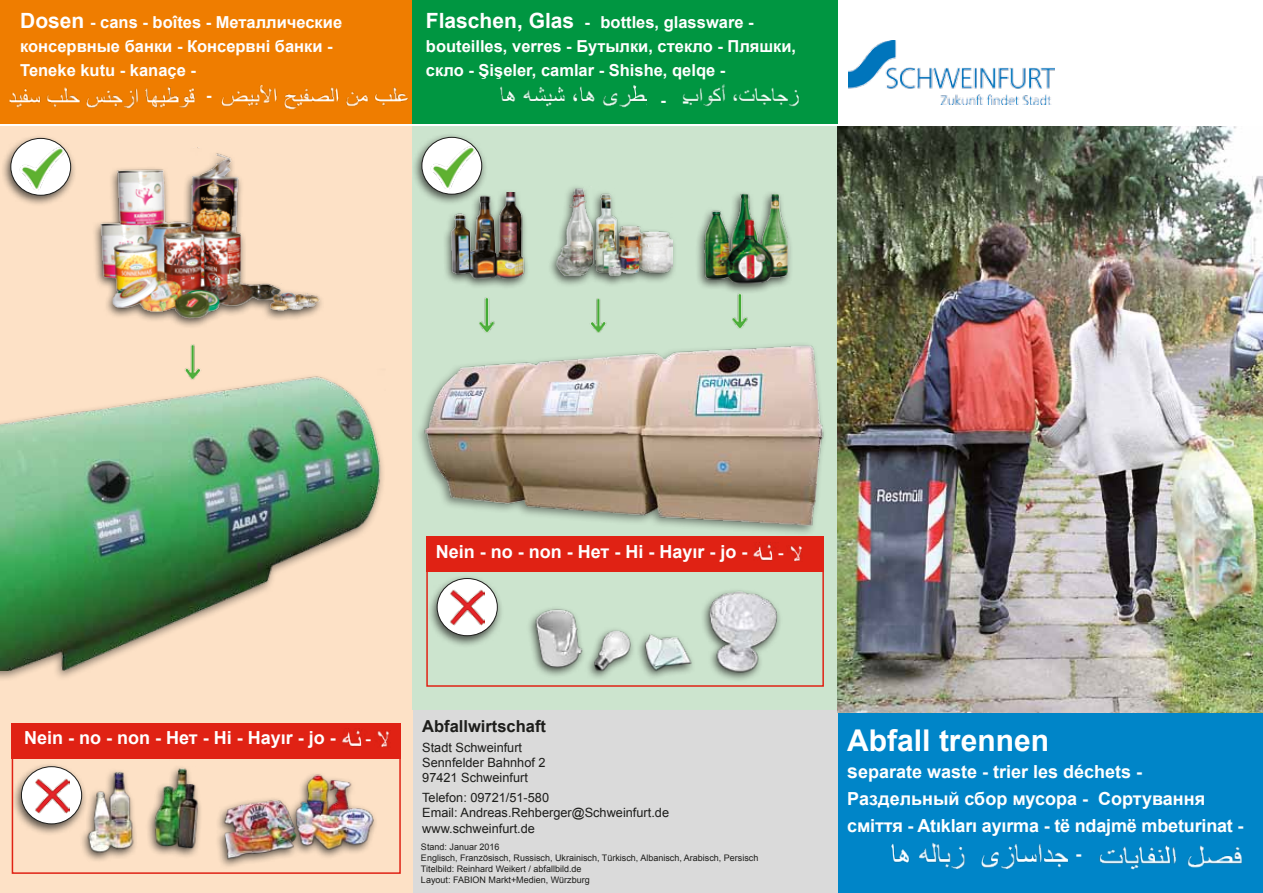
<style>
.page{position:relative;width:1263px;height:893px;background:#fff}
.page>*{position:absolute;margin:0;border:0;box-sizing:border-box;transform-origin:0 0}
.t1{font:700 30px "Arial";color:#fff}
.t2{font:700 21px "Myriad Pro";color:#fff}
.t3{font:700 18px "Arial";color:#fff}
.t4{font:700 18px "Myriad Pro";color:#fff}
.t5{font:700 16.5px/24px "Arial";color:#fff}
.t6{font:700 16.5px "Arial";color:#1d1d1b}
.t7{font:13.5px "Arial";color:#1d1d1b}
.t8{font:12.75px/15.3px "Arial";color:#1d1d1b}
.t9{font:9px/10.8px "Arial";color:#1d1d1b}
.s1{font-size:21px}
.s2{font-size:19.5px}
</style>
<div class="page">
<div style="left:838px;top:712px;width:425px;height:181px;background:#0085c8"></div>
<div style="left:412px;top:710px;width:426px;height:183px;background:#dadada"></div>
<div style="left:0;top:126px;width:412px;height:767px;background:#fde1c6"></div>
<div style="left:0;top:0;width:412px;height:123px;background:#ef7d00"></div>
<div style="left:412px;top:126px;width:426px;height:584px;background:#cce4ce"></div>
<img style="left:848px;top:40px;width:206px;height:65px">
<div style="left:0;top:134px;width:77px;height:73px;background:#1d1d1b;opacity:.75"></div>
<div style="left:11px;top:138px;width:60px;height:57px;background:#fff;border-radius:50%"></div>
<img style="left:11px;top:147px;width:60px;height:43px">
<div style="left:11px;top:138px;width:60px;height:57px;border:1px solid #1d1d1b;border-radius:50%"></div>
<div style="left:11px;top:762px;width:77px;height:74px;background:#1d1d1b;opacity:.75"></div>
<div style="left:21px;top:767px;width:61px;height:57px;background:#fff;border-radius:50%"></div>
<img style="left:35px;top:779px;width:21px;height:34px">
<div style="left:21px;top:766px;width:61px;height:58px;border:1px solid #1d1d1b;border-radius:50%"></div>
<div style="left:12px;top:723px;width:389px;height:36px;background:#e02214"></div>
<div style="left:12px;top:756px;width:389px;height:118px;border:2px solid #e02214"></div>
<img style="left:342px;top:730px;width:20px;height:17px">
<img style="left:377px;top:731px;width:12px;height:16px">
<img style="left:838px;top:126px;width:425px;height:586px">
<img style="left:94px;top:147px;width:228px;height:180px">
<div style="left:79px;top:765px;width:124px;height:98px;background:#1d1d1b;opacity:.75"></div>
<img style="left:56px;top:762px;width:145px;height:96px">
<img style="left:198px;top:768px;width:178px;height:97px">
<div style="left:412px;top:0;width:426px;height:123px;background:#009641"></div>
<img style="left:682px;top:84px;width:118px;height:23px">
<img style="left:500px;top:85px;width:146px;height:23px">
<div style="left:427px;top:574px;width:76px;height:74px;background:#1d1d1b;opacity:.75"></div>
<div style="left:437px;top:578px;width:60px;height:58px;background:#fff;border-radius:50%"></div>
<img style="left:450px;top:589px;width:35px;height:36px">
<div style="left:437px;top:578px;width:60px;height:58px;border:1px solid #1d1d1b;border-radius:50%"></div>
<div style="left:426px;top:536px;width:398px;height:36px;background:#e02214"></div>
<div style="left:426px;top:569px;width:398px;height:118px;border:2px solid #e02214"></div>
<div style="left:411px;top:133px;width:77px;height:73px;background:#1d1d1b;opacity:.75"></div>
<div style="left:422px;top:137px;width:60px;height:57px;background:#fff;border-radius:50%"></div>
<img style="left:422px;top:146px;width:60px;height:43px">
<div style="left:422px;top:137px;width:60px;height:57px;border:1px solid #1d1d1b;border-radius:50%"></div>
<img style="left:753px;top:544px;width:20px;height:17px">
<img style="left:790px;top:545px;width:12px;height:17px">
<div style="left:526px;top:588px;width:257px;height:95px;background:#1d1d1b;opacity:.75"></div>
<img style="left:526px;top:588px;width:257px;height:87px">
<div style="left:548px;top:184px;width:129px;height:103px;background:#1d1d1b;opacity:.75"></div>
<img style="left:557px;top:186px;width:115px;height:95px">
<div style="left:695px;top:190px;width:98px;height:105px;background:#1d1d1b;opacity:.75"></div>
<img style="left:697px;top:193px;width:92px;height:93px">
<div style="left:442px;top:188px;width:88px;height:102px;background:#1d1d1b;opacity:.75"></div>
<img style="left:446px;top:193px;width:84px;height:87px">
<img style="left:419px;top:332px;width:424px;height:206px">
<img style="left:468px;top:282px;width:38px;height:67px">
<img style="left:579px;top:282px;width:38px;height:67px">
<img style="left:721px;top:278px;width:38px;height:67px">
<div style="left:0;top:367px;width:387px;height:316px;background:#1d1d1b;opacity:.52"></div>
<img style="left:0;top:367px;width:385px;height:303px">
<img style="left:9px;top:87px;width:186px;height:22px">
<img style="left:221px;top:85px;width:188px;height:25px">
<img style="left:173px;top:344px;width:38px;height:51px">
<img style="left:890px;top:842px;width:178px;height:27px">
<img style="left:1099px;top:845px;width:143px;height:25px">
<p class="t5" style="left:20px;top:11px;width:323px"><span class="s1">Dosen</span> - cans - boîtes - Металлические консервные банки - Консервні банки -<br>Teneke kutu - kanaçe -</p>
<p class="t5" style="left:206px;top:84px;width:7px">-</p>
<p class="t5" style="left:426px;top:11px;width:372px"><span class="s1">Flaschen, Glas</span> - bottles, glassware - bouteilles, verres - Бутылки, стекло - Пляшки, скло - Şişeler, camlar - Shishe, qelqe -</p>
<p class="t2" style="left:682px;top:87px;width:8px">-</p>
<p class="t5" style="left:660px;top:88px;width:7px">-</p>
<p class="t3" style="left:436px;top:540px;width:313px">Nein - no - non - Нет - Ні - Hayır - jo -</p>
<p class="t4" style="left:778px;top:541px;width:7px">-</p>
<p class="t3" style="left:24px;top:726px;width:313px">Nein - no - non - Нет - Ні - Hayır - jo -</p>
<p class="t4" style="left:366px;top:727px;width:7px">-</p>
<p class="t6" style="left:422px;top:715px;width:125px">Abfallwirtschaft</p>
<p class="t8" style="left:422px;top:740px;width:125px">Stadt Schweinfurt<br>Sennfelder Bahnhof 2<br>97421 Schweinfurt</p>
<p class="t8" style="left:422px;top:789px;width:248px;line-height:15.8px">Telefon: 09721/51-580<br>Email: Andreas.Rehberger@Schweinfurt.de www.schweinfurt.de</p>
<p class="t9" style="left:421px;top:842px;width:339px">Stand: Januar 2016<br>Englisch, Französisch, Russisch, Ukrainisch, Türkisch, Albanisch, Arabisch, Persisch Titelbild: Reinhard Weikert / abfallbild.de<br>Layout: FABION Markt+Medien, Würzburg</p>
<p class="t7" style="left:623px;top:849px;width:109px">www.abfallwelt.de</p>
<h1 class="t1" style="left:847px;top:720px;width:203px">Abfall trennen</h1>
<p class="t3" style="left:847px;top:760px;width:296px"><span class="s2">s</span>eparate waste - trier les déchets -</p>
<p class="t3" style="left:847px;top:787px;width:359px">Раздельный сбор мусора - Сортування</p>
<p class="t3" style="left:847px;top:814px;width:398px">сміття - Atıkları ayırma - të ndajmë mbeturinat -</p>
<p class="t3" style="left:1075px;top:841px;width:7px">-</p>
</div>
